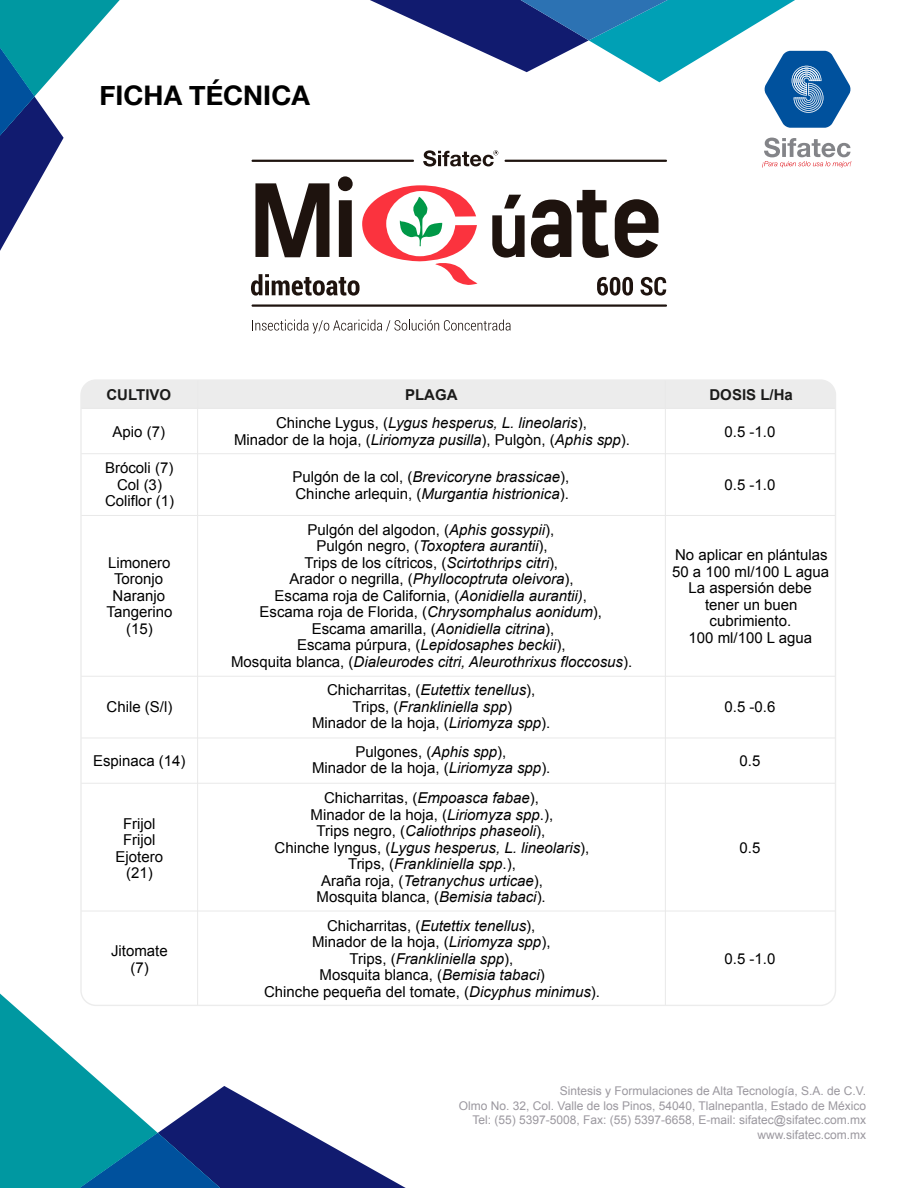
<style>
.page{position:relative;width:918px;height:1188px;background:#fff}
.page>*{position:absolute;margin:0;border:0;box-sizing:border-box;transform-origin:0 0}
.t1{font:700 27px "Helvetica Neue";color:#000}
.t2{font:italic 15px/16.5px "Arial";color:#000;text-align:center}
.t3{font:15px/16.5px "Arial";color:#000;text-align:center}
.t4{font:700 15px "Arial";color:#1b1b1a}
.t5{font:12px/14.4px "Arial";color:#9b989f;text-align:right}
.s1{font-style:normal}
.s2{font-style:italic}
</style>
<div class="page">
<svg style="left:0;top:993px;width:406px;height:195px"></svg>
<svg style="left:0;top:0;width:120px;height:251px"></svg>
<svg style="left:762px;top:138px;width:89px;height:30px"></svg>
<svg style="left:370px;top:0;width:481px;height:128px"></svg>
<svg style="left:597px;top:277px;width:36px;height:19px"></svg>
<svg style="left:640px;top:277px;width:26px;height:19px"></svg>
<svg style="left:492px;top:195px;width:33px;height:63px"></svg>
<svg style="left:531px;top:200px;width:40px;height:58px"></svg>
<svg style="left:577px;top:190px;width:32px;height:68px"></svg>
<svg style="left:615px;top:199px;width:44px;height:59px"></svg>
<svg style="left:252px;top:320px;width:259px;height:13px"></svg>
<hr style="left:252px;top:304px;width:415px;height:3px;background:#1e130e">
<svg style="left:251px;top:176px;width:227px;height:120px"></svg>
<hr style="left:252px;top:160px;width:162px;height:2px;background:#1e130e">
<hr style="left:505px;top:160px;width:162px;height:2px;background:#1e130e">
<svg style="left:423px;top:150px;width:75px;height:17px"></svg>
<div style="left:82px;top:381px;width:115px;height:27px;background:#ececec"></div>
<div style="left:198px;top:380px;width:467px;height:28px;background:#ececec"></div>
<div style="left:666px;top:381px;width:168px;height:27px;background:#ececec"></div>
<hr style="left:197px;top:380px;width:1px;height:625px;background:#e9e9e9">
<hr style="left:665px;top:380px;width:1px;height:625px;background:#e9e9e9">
<hr style="left:81px;top:408px;width:755px;height:1px;background:#e9e9e9">
<hr style="left:81px;top:453px;width:755px;height:1px;background:#e9e9e9">
<hr style="left:81px;top:515px;width:755px;height:1px;background:#e9e9e9">
<hr style="left:81px;top:676px;width:755px;height:1px;background:#e9e9e9">
<hr style="left:81px;top:738px;width:755px;height:1px;background:#e9e9e9">
<hr style="left:81px;top:783px;width:755px;height:1px;background:#e9e9e9">
<hr style="left:81px;top:911px;width:755px;height:1px;background:#e9e9e9">
<h1 class="t1" style="left:100px;top:74px;width:212px">FICHA TÉCNICA</h1>
<p class="t4" style="left:106px;top:384px;width:66px">CULTIVO</p>
<p class="t4" style="left:405px;top:384px;width:54px">PLAGA</p>
<p class="t4" style="left:710px;top:384px;width:85px">DOSIS L/Ha</p>
<p class="t3" style="left:113px;top:424px;width:54px">Apio (7)</p>
<p class="t2" style="left:234px;top:415px;width:398px"><span class="s1">Chinche Lygus, (</span>Lygus hesperus, L. lineolaris<span class="s1">),<br>Minador de la hoja, (</span>Liriomyza pusilla<span class="s1">), Pulgòn, (</span>Aphis spp<span class="s1">).</span></p>
<p class="t3" style="left:724px;top:424px;width:52px">0.5 -1.0</p>
<p class="t3" style="left:105px;top:460px;width:71px">Brócoli (7)<br>Col (3)<br>Coliflor (1)</p>
<p class="t2" style="left:293px;top:469px;width:278px;text-align:left"><span class="s1">Pulgón de la col, (</span>Brevicoryne brassicae<span class="s1">),<br>Chinche arlequin, (</span>Murgantia histrionica<span class="s1">).</span></p>
<p class="t3" style="left:725px;top:476px;width:52px">0.5 -1.0</p>
<p class="t3" style="left:107px;top:554px;width:67px">Limonero<br>Toronjo<br>Naranjo<br>Tangerino (15)</p>
<p class="t3" style="left:107px;top:698px;width:67px">Chile (S/l)</p>
<p class="t2" style="left:231px;top:521px;width:403px"><span class="s1">Pulgón del algodon, (</span>Aphis gossypii<span class="s1">),<br>Pulgón negro, (</span>Toxoptera aurantii<span class="s1">),<br>Trips de los cítricos, (</span>Scirtothrips citri<span class="s1">),<br>Arador o negrilla, (</span>Phyllocoptruta oleivora<span class="s1">),<br>Escama roja de California, (</span>Aonidiella aurantii)<span class="s1">,<br>Escama roja de Florida, (</span>Chrysomphalus aonidum<span class="s1">),<br>Escama amarilla, (</span>Aonidiella citrina<span class="s1">),<br>Escama púrpura, (</span>Lepidosaphes beckii<span class="s1">),<br>Mosquita blanca, (</span>Dialeurodes citri, Aleurothrixus floccosus<span class="s1">).</span></p>
<p class="t2" style="left:312px;top:682px;width:240px"><span class="s1">Chicharritas, (</span>Eutettix tenellus<span class="s1">),<br>Trips, (</span>Frankliniella spp<span class="s1">)<br>Minador de la hoja, (</span>Liriomyza spp<span class="s1">).</span></p>
<p class="t3" style="left:672px;top:547px;width:159px">No aplicar en plántulas<br>50 a 100 ml/100 L agua<br>La aspersión debe tener un buen cubrimiento.<br>100 ml/100 L agua</p>
<p class="t3" style="left:725px;top:698px;width:52px">0.5 -0.6</p>
<p class="t3" style="left:93px;top:752px;width:94px">Espinaca (14)</p>
<p class="t3" style="left:312px;top:743px;width:240px">Pulgones, (<span class="s2">Aphis spp</span>),<br>Minador de la hoja, (<span class="s2">Liriomyza spp</span>).</p>
<p class="t3" style="left:740px;top:752px;width:22px">0.5</p>
<p class="t3" style="left:116px;top:815px;width:49px">Frijol<br>Frijol<br>Ejotero (21)</p>
<p class="t3" style="left:111px;top:943px;width:58px">Jitomate (7)</p>
<p class="t2" style="left:275px;top:790px;width:316px"><span class="s1">Chicharritas, (</span>Empoasca fabae<span class="s1">),<br>Minador de la hoja, (</span>Liriomyza spp<span class="s1">.),<br>Trips negro, (</span>Caliothrips phaseoli<span class="s1">),<br>Chinche lyngus, (</span>Lygus hesperus, L. lineolaris<span class="s1">), Trips, (</span>Frankliniella spp<span class="s1">.),<br>Araña roja, (</span>Tetranychus urticae<span class="s1">),<br>Mosquita blanca, (</span>Bemisia tabaci<span class="s1">).</span></p>
<p class="t3" style="left:264px;top:917px;width:337px">Chicharritas, (<span class="s2">Eutettix tenellus</span>),<br>Minador de la hoja, (<span class="s2">Liriomyza spp</span>),<br>Trips, (<span class="s2">Frankliniella spp</span>),<br>Mosquita blanca, (<span class="s2">Bemisia tabaci</span>)<br>Chinche pequeña del tomate, (<span class="s2">Dicyphus minimus</span>).</p>
<p class="t3" style="left:740px;top:839px;width:22px">0.5</p>
<p class="t3" style="left:725px;top:950px;width:52px">0.5 -1.0</p>
<p class="t5" style="left:459px;top:1084px;width:409px">Sintesis y Formulaciones de Alta Tecnología, S.A. de C.V.<br>Olmo No. 32, Col. Valle de los Pinos, 54040, Tlalnepantla, Estado de México Tel: (55) 5397-5008, Fax: (55) 5397-6658, E-mail: sifatec@sifatec.com.mx www.sifatec.com.mx</p>
</div>
